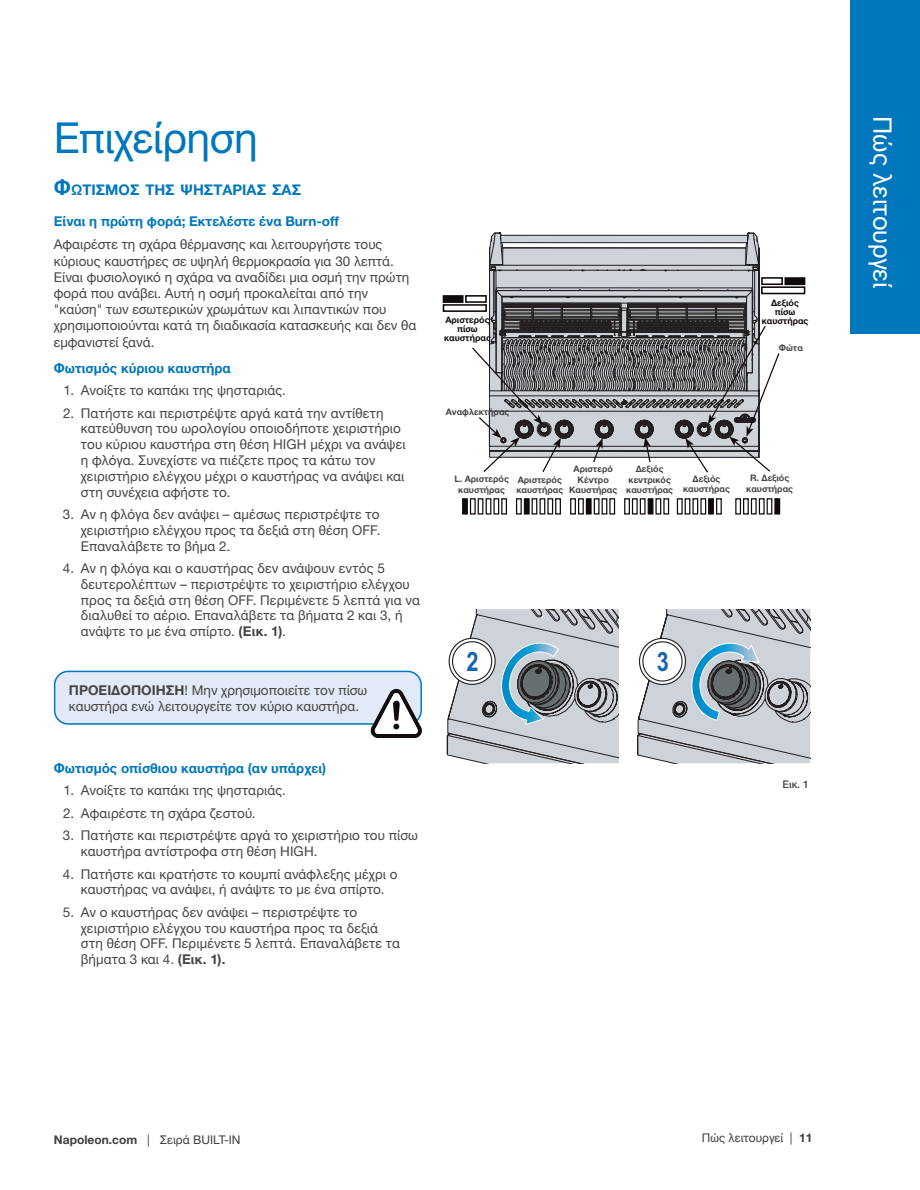
<style>
.page{position:relative;width:920px;height:1190px;background:#fff}
.page>*{position:absolute;margin:0;border:0;box-sizing:border-box;transform-origin:0 0}
.t1{font:42.75px "Helvetica Neue";letter-spacing:-.015em;color:#0077bd}
.t2{font:700 26.55px "Arial Narrow";color:#1765b1}
.t3{font:25.5px "Helvetica Neue";letter-spacing:-.005em;color:#fff}
.t4{font:700 14.7px "Helvetica Neue";color:#0077bd}
.t5{font:13.5px/15.8px "Helvetica Neue";letter-spacing:.005em;color:#474446}
.t6{font:700 13.5px "Helvetica Neue";color:#0077bd}
.t7{font:12px "Helvetica Neue";color:#3e3e3f}
.t8{font:500 10.5px "Helvetica Neue";color:#474446}
.t9{font:700 9px/10.8px "Helvetica Neue";color:#474446;text-align:center}
.t10{font:700 9px/9px "Helvetica Neue";color:#110a0c;text-align:center}
.s1{font-size:21px}
.s2{font-weight:700}
</style>
<div class="page">
<svg style="left:442px;top:295px;width:21px;height:8px"></svg>
<div style="left:442px;top:304px;width:45px;height:8px;border:2px solid #110a0c"></div>
<div style="left:465px;top:295px;width:22px;height:8px;border:2px solid #110a0c"></div>
<svg style="left:784px;top:277px;width:21px;height:8px"></svg>
<div style="left:761px;top:286px;width:44px;height:8px;border:2px solid #110a0c"></div>
<div style="left:761px;top:277px;width:22px;height:8px;border:2px solid #110a0c"></div>
<svg style="left:471px;top:232px;width:309px;height:241px"></svg>
<svg style="left:462px;top:498px;width:6px;height:16px"></svg>
<div style="left:470px;top:498px;width:6px;height:16px;border:1px solid #110a0c"></div>
<div style="left:477px;top:498px;width:6px;height:16px;border:1px solid #110a0c"></div>
<div style="left:485px;top:498px;width:6px;height:16px;border:1px solid #110a0c"></div>
<div style="left:493px;top:498px;width:6px;height:16px;border:1px solid #110a0c"></div>
<div style="left:501px;top:498px;width:6px;height:16px;border:1px solid #110a0c"></div>
<div style="left:524px;top:498px;width:5px;height:16px;background:#110a0c"></div>
<div style="left:516px;top:498px;width:6px;height:16px;border:1px solid #110a0c"></div>
<div style="left:531px;top:498px;width:6px;height:16px;border:1px solid #110a0c"></div>
<div style="left:539px;top:498px;width:6px;height:16px;border:1px solid #110a0c"></div>
<div style="left:547px;top:498px;width:6px;height:16px;border:1px solid #110a0c"></div>
<div style="left:555px;top:498px;width:6px;height:16px;border:1px solid #110a0c"></div>
<div style="left:578px;top:498px;width:6px;height:16px;border:1px solid #110a0c"></div>
<div style="left:593px;top:498px;width:6px;height:16px;border:1px solid #110a0c"></div>
<div style="left:601px;top:498px;width:6px;height:16px;border:1px solid #110a0c"></div>
<div style="left:609px;top:498px;width:6px;height:16px;border:1px solid #110a0c"></div>
<div style="left:586px;top:498px;width:5px;height:16px;background:#110a0c"></div>
<div style="left:570px;top:498px;width:6px;height:16px;border:1px solid #110a0c"></div>
<svg style="left:774px;top:498px;width:6px;height:16px"></svg>
<div style="left:766px;top:498px;width:6px;height:16px;border:1px solid #110a0c"></div>
<div style="left:759px;top:498px;width:5px;height:16px;border:1px solid #110a0c"></div>
<div style="left:751px;top:498px;width:5px;height:16px;border:1px solid #110a0c"></div>
<div style="left:743px;top:498px;width:6px;height:16px;border:1px solid #110a0c"></div>
<div style="left:735px;top:498px;width:6px;height:16px;border:1px solid #110a0c"></div>
<svg style="left:708px;top:498px;width:6px;height:16px"></svg>
<div style="left:716px;top:498px;width:6px;height:16px;border:1px solid #110a0c"></div>
<div style="left:700px;top:498px;width:6px;height:16px;border:1px solid #110a0c"></div>
<div style="left:692px;top:498px;width:6px;height:16px;border:1px solid #110a0c"></div>
<div style="left:684px;top:498px;width:6px;height:16px;border:1px solid #110a0c"></div>
<div style="left:677px;top:498px;width:5px;height:16px;border:1px solid #110a0c"></div>
<div style="left:655px;top:498px;width:6px;height:16px;border:1px solid #110a0c"></div>
<div style="left:639px;top:498px;width:6px;height:16px;border:1px solid #110a0c"></div>
<div style="left:632px;top:498px;width:5px;height:16px;border:1px solid #110a0c"></div>
<div style="left:624px;top:498px;width:6px;height:16px;border:1px solid #110a0c"></div>
<svg style="left:647px;top:498px;width:6px;height:16px"></svg>
<div style="left:663px;top:498px;width:6px;height:16px;border:1px solid #110a0c"></div>
<div style="left:850px;top:0;width:70px;height:333px;background:#0077bd"></div>
<svg style="left:446px;top:609px;width:173px;height:154px;background:#b2b9c0"></svg>
<svg style="left:637px;top:609px;width:174px;height:154px;background:#b3bac0"></svg>
<div style="left:55px;top:671px;width:366px;height:52px;background:#e1eaf6;border-radius:14px"></div>
<div style="left:54px;top:670px;width:368px;height:54px;border:2px solid #0077bd;border-radius:14px"></div>
<svg style="left:371px;top:688px;width:51px;height:49px"></svg>
<h1 class="t1" style="left:54px;top:107px;width:205px">Επιχείρηση</h1>
<p class="t4" style="left:54px;top:178px;width:248px"><span class="s1">Φ</span>ωτισμός της ψησταριάς σας</p>
<p class="t6" style="left:54px;top:211px;width:286px">Είναι η πρώτη φορά; Εκτελέστε ένα Burn-off</p>
<p class="t5" style="left:54px;top:237px;width:364px;line-height:16.2px">Αφαιρέστε τη σχάρα θέρμανσης και λειτουργήστε τους κύριους καυστήρες σε υψηλή θερμοκρασία για 30 λεπτά.<br>Είναι φυσιολογικό η σχάρα να αναδίδει μια οσμή την πρώτη φορά που ανάβει. Αυτή η οσμή προκαλείται από την "καύση" των εσωτερικών χρωμάτων και λιπαντικών που χρησιμοποιούνται κατά τη διαδικασία κατασκευής και δεν θα εμφανιστεί ξανά.</p>
<p class="t6" style="left:54px;top:357px;width:178px">Φωτισμός κύριου καυστήρα</p>
<p class="t5" style="left:64px;top:383px;width:224px">1. Ανοίξτε το καπάκι της ψησταριάς.</p>
<p class="t5" style="left:81px;top:405px;width:326px;text-indent:-18px">2. Πατήστε και περιστρέψτε αργά κατά την αντίθετη κατεύθυνση του ωρολογίου οποιοδήποτε χειριστήριο του κύριου καυστήρα στη θέση HIGH μέχρι να ανάψει η φλόγα. Συνεχίστε να πιέζετε προς τα κάτω τον χειριστήριο ελέγχου μέχρι ο καυστήρας να ανάψει και στη συνέχεια αφήστε το.</p>
<p class="t5" style="left:81px;top:507px;width:301px;text-align:justify;text-indent:-18px">3. Αν η φλόγα δεν ανάψει – αμέσως περιστρέψτε το χειριστήριο ελέγχου προς τα δεξιά στη θέση OFF.<br>Επαναλάβετε το βήμα 2.</p>
<p class="t5" style="left:81px;top:561px;width:341px;text-indent:-18px">4. Αν η φλόγα και ο καυστήρας δεν ανάψουν εντός 5 δευτερολέπτων – περιστρέψτε το χειριστήριο ελέγχου προς τα δεξιά στη θέση OFF. Περιμένετε 5 λεπτά για να διαλυθεί το αέριο. Επαναλάβετε τα βήματα 2 και 3, ή ανάψτε το με ένα σπίρτο. <span class="s2">(Εικ. 1)</span>.</p>
<p class="t5" style="left:69px;top:682px;width:300px;line-height:16.5px"><span class="s2">ΠΡΟΕΙΔΟΠΟΙΗΣΗ</span>! Μην χρησιμοποιείτε τον πίσω καυστήρα ενώ λειτουργείτε τον κύριο καυστήρα.</p>
<p class="t6" style="left:54px;top:757px;width:274px">Φωτισμός οπίσθιου καυστήρα (αν υπάρχει)</p>
<p class="t5" style="left:64px;top:783px;width:224px">1. Ανοίξτε το καπάκι της ψησταριάς.</p>
<p class="t5" style="left:63px;top:805px;width:194px">2. Αφαιρέστε τη σχάρα ζεστού.</p>
<p class="t5" style="left:81px;top:828px;width:338px;text-indent:-18px">3. Πατήστε και περιστρέψτε αργά το χειριστήριο του πίσω καυστήρα αντίστροφα στη θέση HIGH.</p>
<p class="t5" style="left:63px;top:866px;width:336px;text-align:center">4. Πατήστε και κρατήστε το κουμπί ανάφλεξης μέχρι ο καυστήρας να ανάψει, ή ανάψτε το με ένα σπίρτο.</p>
<p class="t5" style="left:81px;top:904px;width:321px;text-indent:-18px">5. Αν ο καυστήρας δεν ανάψει – περιστρέψτε το χειριστήριο ελέγχου του καυστήρα προς τα δεξιά στη θέση OFF. Περιμένετε 5 λεπτά. Επαναλάβετε τα βήματα 3 και 4. <span class="s2">(Εικ. 1).</span></p>
<p class="t10" style="left:444px;top:315px;width:48px">Αριστερός πίσω καυστήρας</p>
<p class="t9" style="left:446px;top:406px;width:65px">Αναφλεκτήρας</p>
<p class="t10" style="left:761px;top:298px;width:48px">Δεξιός πίσω καυστήρας</p>
<p class="t9" style="left:778px;top:343px;width:26px">Φώτα</p>
<p class="t9" style="left:569px;top:463px;width:50px">Αριστερό<br>Κέντρο<br>Καυστήρας</p>
<p class="t9" style="left:626px;top:463px;width:48px">Δεξιός κεντρικός καυστήρας</p>
<p class="t9" style="left:454px;top:473px;width:56px">L. Αριστερός καυστήρας</p>
<p class="t9" style="left:683px;top:473px;width:48px">Δεξιός καυστήρας</p>
<p class="t9" style="left:746px;top:472px;width:48px">R. Δεξιός καυστήρας</p>
<p class="t9" style="left:516px;top:474px;width:48px;text-align:left">Αριστερός καυστήρας</p>
<h2 class="t2" style="left:466px;top:641px;width:14px">2</h2>
<h2 class="t2" style="left:657px;top:641px;width:14px">3</h2>
<p class="t8" style="left:782px;top:775px;width:28px">Εικ. 1</p>
<h3 class="t3" style="left:900px;top:116px;width:173px;rotate:90deg">Πώς λειτουργεί</h3>
<p class="t7" style="left:54px;top:1130px;width:188px"><span class="s2">Napoleon.com</span> | Σειρά BUILT-IN</p>
<p class="t7" style="left:702px;top:1128px;width:112px">Πώς λειτουργεί | <span class="s2">11</span></p>
</div>
